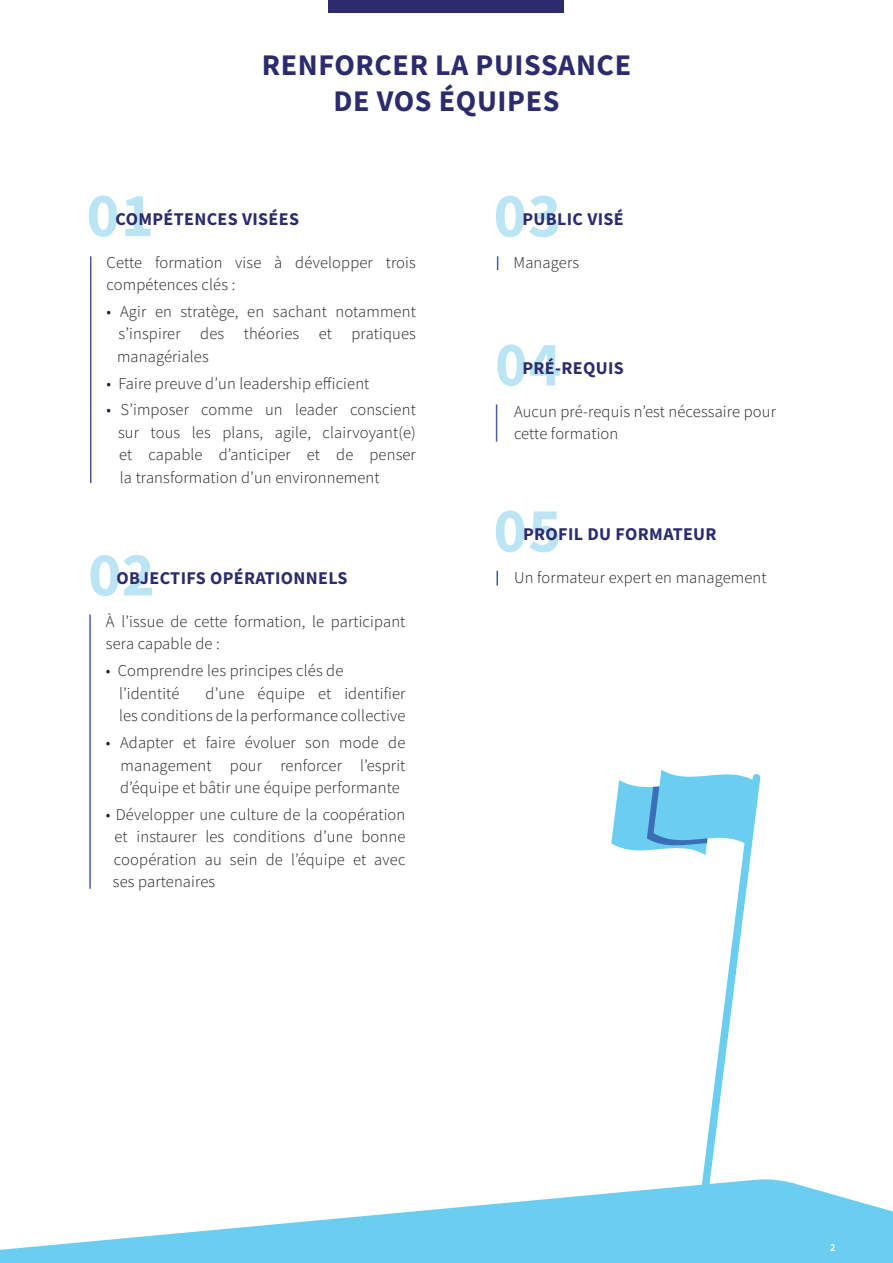
<style>
.page{position:relative;width:893px;height:1263px;background:#fff}
.page>*{position:absolute;margin:0;border:0;box-sizing:border-box;transform-origin:0 0}
.t1{font:700 30px/36px "Source Sans Pro";letter-spacing:.02em;color:#2b2b6e;text-align:center}
.t2{font:700 18px "Source Sans Pro";letter-spacing:.02em;color:#2b2b6e}
.t3{font:300 16.5px/22.5px "Source Sans Pro";letter-spacing:.01em;color:#231f20}
.t4{font:600 10.5px "Source Sans Pro";color:#fff}
</style>
<div class="page">
<svg style="left:0;top:1179px;width:893px;height:84px;fill:#6bcef0"></svg>
<svg style="left:496px;top:196px;width:62px;height:41px"></svg>
<svg style="left:90px;top:555px;width:62px;height:41px"></svg>
<hr style="left:89px;top:615px;width:2px;height:274px;background:#4a59a7">
<svg style="left:89px;top:196px;width:62px;height:41px"></svg>
<hr style="left:90px;top:256px;width:1px;height:227px;background:#4a59a7">
<svg style="left:497px;top:256px;width:1px;height:14px"></svg>
<hr style="left:496px;top:404px;width:1px;height:38px;background:#4a59a7">
<svg style="left:497px;top:344px;width:63px;height:42px"></svg>
<svg style="left:496px;top:571px;width:2px;height:14px"></svg>
<svg style="left:496px;top:511px;width:62px;height:41px"></svg>
<svg style="left:611px;top:769px;width:149px;height:494px"></svg>
<div style="left:329px;top:0;width:235px;height:13px;background:#2b2b6e"></div>
<h1 class="t1" style="left:262px;top:46px;width:371px">RENFORCER LA PUISSANCE<br>DE VOS ÉQUIPES</h1>
<p class="t2" style="left:116px;top:207px;width:185px">COMPÉTENCES VISÉES</p>
<p class="t3" style="left:107px;top:251px;width:311px">Cette formation vise à développer trois compétences clés :</p>
<p class="t3" style="left:117px;top:300px;width:300px;text-align:justify;text-indent:-10px">• Agir en stratège, en sachant notamment s’inspirer des théories et pratiques managériales</p>
<p class="t3" style="left:107px;top:372px;width:264px">• Faire preuve d’un leadership efficient</p>
<p class="t3" style="left:118px;top:399px;width:299px;text-align:justify;text-indent:-11px">• S’imposer comme un leader conscient sur tous les plans, agile, clairvoyant(e) et capable d’anticiper et de penser la transformation d’un environnement</p>
<p class="t2" style="left:116px;top:566px;width:233px">OBJECTIFS OPÉRATIONNELS</p>
<p class="t3" style="left:106px;top:610px;width:301px">À l’issue de cette formation, le participant sera capable de :</p>
<p class="t3" style="left:119px;top:659px;width:226px;text-indent:-13px">• Comprendre les principes clés de l’identité</p>
<p class="t3" style="left:119px;top:682px;width:288px;text-align:right">d’une équipe et identifier<br>les conditions de la performance collective</p>
<p class="t3" style="left:120px;top:731px;width:287px;text-align:justify;text-indent:-14px">• Adapter et faire évoluer son mode de management pour renforcer l’esprit d’équipe et bâtir une équipe performante</p>
<p class="t3" style="left:113px;top:803px;width:294px;text-align:justify;text-indent:-7px">• Développer une culture de la coopération et instaurer les conditions d’une bonne coopération au sein de l’équipe et avec ses partenaires</p>
<p class="t2" style="left:522px;top:207px;width:103px">PUBLIC VISÉ</p>
<p class="t3" style="left:514px;top:251px;width:67px">Managers</p>
<p class="t2" style="left:522px;top:356px;width:103px">PRÉ-REQUIS</p>
<p class="t3" style="left:514px;top:400px;width:263px">Aucun pré-requis n’est nécessaire pour cette formation</p>
<p class="t2" style="left:523px;top:522px;width:195px">PROFIL DU FORMATEUR</p>
<p class="t3" style="left:514px;top:566px;width:254px">Un formateur expert en management</p>
<p class="t4" style="left:830px;top:1240px;width:7px">2</p>
</div>
